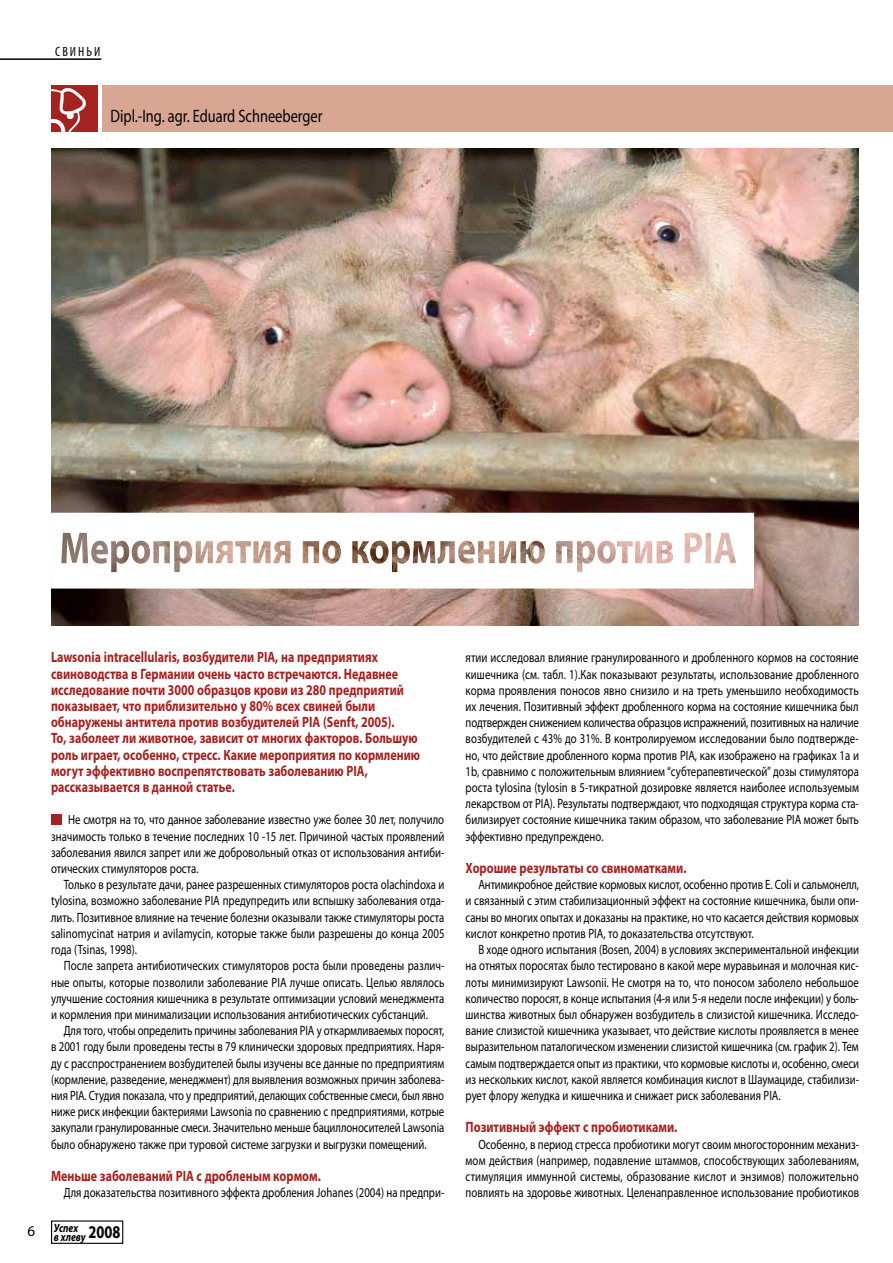
<style>
.page{position:relative;width:893px;height:1263px;background:#fff}
.page>*{position:absolute;margin:0;border:0;box-sizing:border-box;transform-origin:0 0}
.t1{font:18px "Myriad Pro";color:#000;scale:.8 1}
.t2{font:700 15px/16.2px "Myriad Pro";color:#a42220;scale:.8 1}
.t3{font:13.5px/16.2px "Myriad Pro";color:#000;text-align:justify;scale:.8 1}
.t4{font:condensed 13.5px "Myriad Pro";letter-spacing:.15em;color:#000}
.t5{font:italic 700 12px/9px "Myriad Pro";color:#000;scale:.8 1}
.s1{font-weight:400;font-style:normal;font-size:15px}
</style>
<div class="page">
<img style="left:51px;top:149px;width:808px;height:476px">
<div style="left:102px;top:85px;width:791px;height:47px;background:#d9a694"></div>
<div style="left:51px;top:85px;width:47px;height:47px;background:#a42220"></div>
<svg style="left:51px;top:88px;width:35px;height:44px"></svg>
<hr style="left:0;top:58px;width:101px;height:2px;background:#000">
<div style="left:51px;top:814px;width:11px;height:10px;background:#a42220"></div>
<div style="left:51px;top:1220px;width:72px;height:24px;border:1px solid #000"></div>
<svg style="left:51px;top:513px;width:703px;height:75px"></svg>
<p class="t4" style="left:55px;top:44px;width:47px">СВИНЬИ</p>
<h1 class="t1" style="left:111px;top:106px;width:266px">Dipl.-Ing. agr. Eduard Schneeberger</h1>
<p class="t2" style="left:51px;top:649px;width:463px">Lawsonia intracellularis, возбудители PIA, на предприятиях свиноводства в Германии очень часто встречаются. Недавнее исследование почти 3000 образцов крови из 280 предприятий показывает, что приблизительно у 80% всех свиней были обнаружены антитела против возбудителей PIA (Senft, 2005).<br>То, заболеет ли животное, зависит от многих факторов. Большую роль играет, особенно, стресс. Какие мероприятия по кормлению могут эффективно воспрепятствовать заболеванию PIA, рассказывается в данной статье.</p>
<p class="t3" style="left:51px;top:812px;width:493px;text-indent:17px">Не смотря на то, что данное заболевание известно уже более 30 лет, получило значимость только в течение последних 10 -15 лет. Причиной частых проявлений заболевания явился запрет или же добровольный отказ от использования антиби&shy;отических стимуляторов роста.</p>
<p class="t3" style="left:51px;top:877px;width:493px;text-indent:13px">Только в результате дачи, ранее разрешенных стимуляторов роста olachindoxa и tylosina, возможно заболевание PIA предупредить или вспышку заболевания отда&shy;лить. Позитивное влияние на течение болезни оказывали также стимуляторы роста salinomycinat натрия и avilamycin, которые также были разрешены до конца 2005 года (Tsinas, 1998).</p>
<p class="t3" style="left:51px;top:958px;width:493px;text-indent:13px">После запрета антибиотических стимуляторов роста были проведены различ&shy;ные опыты, которые позволили заболевание PIA лучше описать. Целью являлось улучшение состояния кишечника в результате оптимизации условий менеджмента и кормления при минимализации использования антибиотических субстанций.</p>
<p class="t3" style="left:51px;top:1023px;width:493px;text-indent:13px">Для того, чтобы определить причины заболевания PIA у откармливаемых поросят, в 2001 году были проведены тесты в 79 клинически здоровых предприятиях. Наря&shy;ду с расспространением возбудителей былы изучены все данные по предприятиям (кормление, разведение, менеджмент) для выявления возможных причин заболева&shy;ния PIA. Студия показала, что у предприятий, делающих собственные смеси, был явно ниже риск инфекции бактериями Lawsonia по сравнению с предприятиями, котрые закупали гранулированные смеси. Значительно меньше бациллоносителей Lawsonia было обнаружено также при туровой системе загрузки и выгрузки помещений.</p>
<p class="t2" style="left:51px;top:1168px;width:339px">Меньше заболеваний PIA с дробленым кормом.</p>
<p class="t3" style="left:64px;top:1185px;width:477px">Для доказательства позитивного эффекта дробления Johanes (2004) на предпри-</p>
<p class="t5" style="left:54px;top:1223px;width:85px;text-indent:-26px"><span class="s1">6</span> Успех<br>в хлеву <sup>2008</sup></p>
<p class="t3" style="left:466px;top:650px;width:493px">ятии исследовал влияние гранулированного и дробленного кормов на состояние кишечника (см. табл. 1).Как показывают результаты, использование дробленного корма проявления поносов явно снизило и на треть уменьшило необходимость их лечения. Позитивный эффект дробленного корма на состояние кишечника был подтвержден снижением количества образцов испражнений, позитивных на наличие возбудителей с 43% до 31%. В контролируемом исследовании было подтвержде&shy;но, что действие дробленного корма против PIA, как изображено на графиках 1а и 1b, сравнимо с положительным влиянием “субтерапевтической” дозы стимулятора роста tylosina (tylosin в 5-тикратной дозировке является наиболее используемым лекарством от PIA). Результаты подтверждают, что подходящая структура корма ста&shy;билизирует состояние кишечника таким образом, что заболевание PIA может быть эффективно предупреждено.</p>
<p class="t2" style="left:466px;top:860px;width:278px">Хорошие результаты со свиноматками.</p>
<p class="t3" style="left:466px;top:877px;width:493px;text-indent:13px">Антимикробное действие кормовых кислот, особенно против E. Coli и сальмонелл, и связанный с этим стабилизационный эффект на состояние кишечника, были опи&shy;саны во многих опытах и доказаны на практике, но что касается действия кормовых кислот конкретно против PIA, то доказательства отсутствуют.</p>
<p class="t3" style="left:466px;top:942px;width:494px;text-indent:13px">В ходе одного испытания (Bosen, 2004) в условиях экспериментальной инфекции на отнятых поросятах было тестировано в какой мере муравьиная и молочная кис&shy;лоты минимизируют Lawsonii. Не смотря на то, что поносом заболело небольшое количество поросят, в конце испытания (4-я или 5-я недели после инфекции) у боль&shy;шинства животных был обнаружен возбудитель в слизистой кишечника. Исследо&shy;вание слизистой кишечника указывает, что действие кислоты проявляется в менее выразительном паталогическом изменении слизистой кишечника (см. график 2). Тем самым подтверждается опыт из практики, что кормовые кислоты и, особенно, смеси из нескольких кислот, какой является комбинация кислот в Шаумациде, стабилизи&shy;рует флору желудка и кишечника и снижает риск заболевания PIA.</p>
<p class="t2" style="left:466px;top:1119px;width:266px">Позитивный эффект с пробиотиками.</p>
<p class="t3" style="left:466px;top:1136px;width:493px;text-indent:13px">Особенно, в период стресса пробиотики могут своим многосторонним механиз&shy;мом действия (например, подавление штаммов, способствующих заболеваниям, стимуляция иммунной системы, образование кислот и энзимов) положительно повлиять на здоровье животных. Целенаправленное использование пробиотиков</p>
</div>
